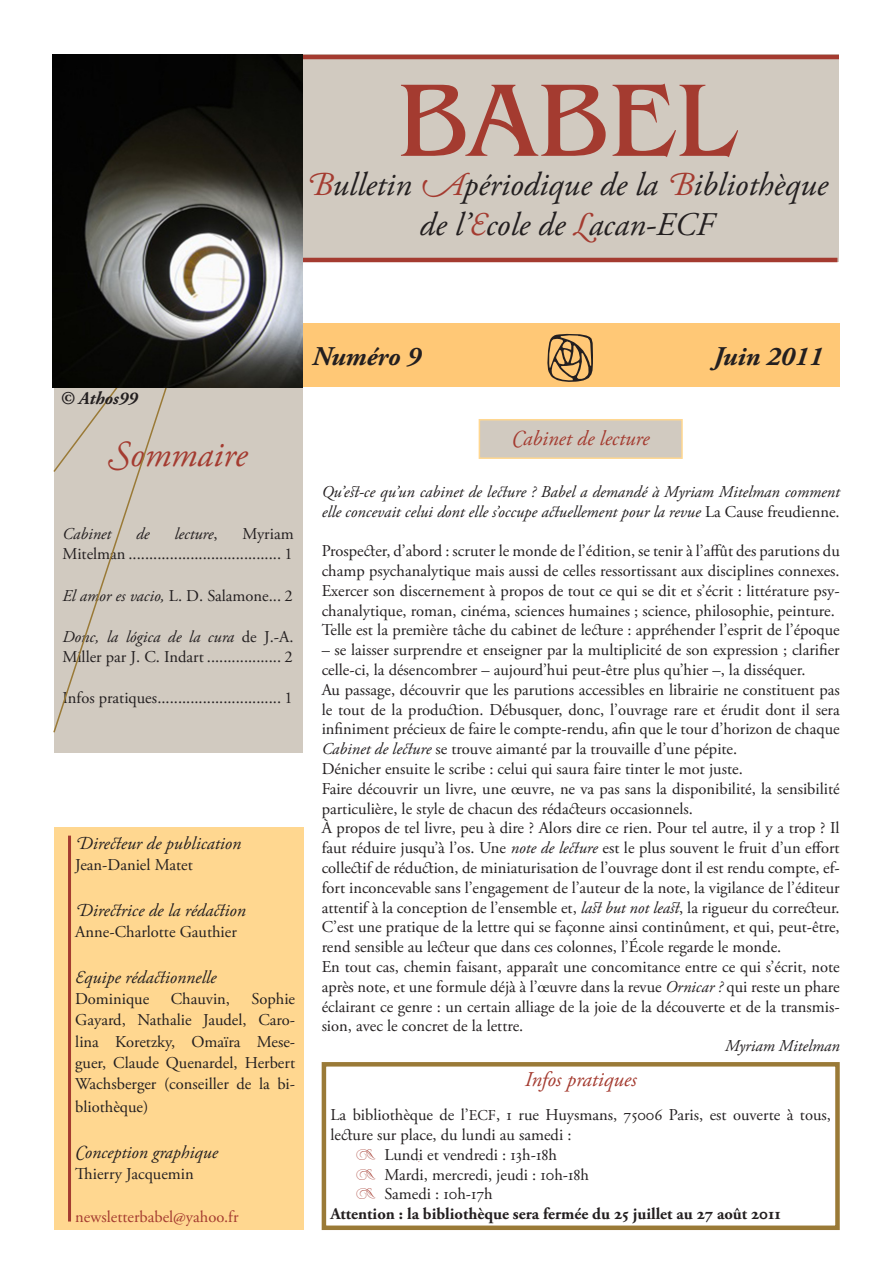
<style>
.page{position:relative;width:893px;height:1263px;background:#fff}
.page>*{position:absolute;margin:0;border:0;box-sizing:border-box;transform-origin:0 0}
.t1{font:108px "Benguiat Std";color:#a43b30}
.t2{font:72px "Type Embellishments Three";color:#231f20}
.t3{font:italic 36px "Adobe Garamond Pro";color:#a43b30}
.t4{font:italic 33px/39.6px "Adobe Garamond Pro";color:#231f20;text-align:center}
.t5{font:italic 700 27px "Adobe Garamond Pro";color:#231f20}
.Style_de_paragraphe{font:italic 21px "Adobe Garamond Pro";color:#a43b30}
.t6{font:italic 18px "Adobe Garamond Pro";color:#231f20}
.Titre{font:italic 700 18px "Adobe Garamond Pro";color:#231f20}
.Style_de_paragraphe-2{font:16.5px/19.8px "Adobe Garamond Pro";color:#231f20}
.Style_de_paragraphe-3{font:italic 16.5px/19.8px "Adobe Garamond Pro";color:#231f20}
.Liste_à_puces{font:16.5px "Adobe Garamond Pro";color:#231f20}
.Style_de_paragraphe-4{font:700 16.5px "Adobe Garamond Pro";color:#231f20}
.t7{font:16.5px "Adobe Garamond Pro";color:#a43b30}
.s1{color:#a43b30}
.s2{font-style:normal}
.s3{font-style:italic}
.s4{font-size:15px}
.s5{font-family:"Type Embellishments One";color:#a43b30}
.s6{font-family:"Shibolet";color:#a43b30}
</style>
<div class="page">
<div style="left:295px;top:55px;width:543px;height:207px;background:#d1cac0"></div>
<hr style="left:303px;top:258px;width:534px;height:4px;background:#a43b30">
<hr style="left:303px;top:55px;width:536px;height:4px;background:#a43b30">
<div style="left:54px;top:388px;width:248px;height:365px;background:#d1cac0"></div>
<div style="left:295px;top:324px;width:545px;height:63px;background:#ffc876"></div>
<div style="left:54px;top:827px;width:250px;height:403px;background:#ffd790"></div>
<hr style="left:68px;top:836px;width:3px;height:385px;background:#a43b30">
<svg style="left:52px;top:387px;width:116px;height:346px"></svg>
<img style="left:52px;top:54px;width:250px;height:333px">
<div style="left:479px;top:419px;width:204px;height:40px;background:#d1cac0;border:2px solid #ffd790"></div>
<div style="left:322px;top:1062px;width:518px;height:168px;border:4px solid #9a7a37"></div>
<p class="t1" style="left:397px;top:61px;width:341px">BABEL</p>
<p class="t4" style="left:305px;top:166px;width:524px"><span class="s1">B</span>ulletin <span class="s1">A</span>périodique de la <span class="s1">B</span>ibliothèque de l’<span class="s1">E</span>cole de <span class="s1">L</span>acan-ECF</p>
<p class="Titre" style="left:60px;top:388px;width:79px">© Athos99</p>
<p class="t3" style="left:109px;top:433px;width:140px">Sommaire</p>
<p class="Style_de_paragraphe-3" style="left:63px;top:525px;width:50px">Cabinet</p>
<p class="Style_de_paragraphe-3" style="left:136px;top:525px;width:15px">de</p>
<p class="Style_de_paragraphe-3" style="left:174px;top:525px;width:45px">lecture<span class="s2">,</span></p>
<p class="Style_de_paragraphe-2" style="left:63px;top:525px;width:233px;text-align:right">Myriam<br>Mitelman ..................................... 1</p>
<p class="Style_de_paragraphe-2" style="left:63px;top:586px;width:232px"><span class="s3">El amor es vacio,</span> L. D. Salamone... 2</p>
<p class="Style_de_paragraphe-2" style="left:63px;top:627px;width:233px"><span class="s3">Donc, la lógica de la cura</span> de J.-A.<br>Miller par J. C. Indart .................. 2</p>
<p class="Style_de_paragraphe-2" style="left:63px;top:689px;width:232px">Infos pratiques.............................. 1</p>
<p class="t6" style="left:75px;top:832px;width:167px">Directeur de publication</p>
<p class="Style_de_paragraphe-2" style="left:75px;top:855px;width:119px">Jean-Daniel Matet</p>
<p class="t6" style="left:75px;top:899px;width:172px">Directrice de la rédaction</p>
<p class="Style_de_paragraphe-2" style="left:75px;top:922px;width:163px">Anne-Charlotte Gauthier</p>
<p class="t6" style="left:75px;top:966px;width:143px">Equipe rédactionnelle</p>
<p class="Style_de_paragraphe-2" style="left:75px;top:990px;width:76px">Dominique</p>
<p class="Style_de_paragraphe-2" style="left:171px;top:990px;width:61px">Chauvin,</p>
<p class="Style_de_paragraphe-2" style="left:75px;top:989px;width:221px;line-height:21.1px;text-align:justify;text-indent:176px">Sophie Gayard, Nathalie Jaudel, Caro&shy;lina Koretzky, Omaïra Mese&shy;guer, Claude Quenardel, Herbert Wachsberger (conseiller de la bi-</p>
<p class="Style_de_paragraphe-2" style="left:75px;top:1097px;width:75px">bliothèque)</p>
<p class="t6" style="left:75px;top:1141px;width:144px">Conception graphique</p>
<p class="Style_de_paragraphe-2" style="left:75px;top:1164px;width:120px">Thierry Jacquemin</p>
<p class="t7" style="left:75px;top:1206px;width:165px">newsletterbabel@yahoo.fr</p>
<p class="t2" style="left:544px;top:329px;width:54px">n</p>
<p class="t5" style="left:312px;top:341px;width:110px">Numéro 9</p>
<p class="t5" style="left:713px;top:341px;width:111px">Juin 2011</p>
<p class="Style_de_paragraphe" style="left:512px;top:425px;width:139px">Cabinet de lecture</p>
<p class="Style_de_paragraphe-3" style="left:322px;top:482px;width:520px">Qu’est-ce qu’un cabinet de lecture ? Babel a demandé à Myriam Mitelman comment elle concevait celui dont elle s’occupe actuellement pour la revue <span class="s2">La Cause freudienne.</span></p>
<p class="Style_de_paragraphe-2" style="left:322px;top:542px;width:520px;text-align:justify">Prospecter, d’abord : scruter le monde de l’édition, se tenir à l’affût des parutions du champ psychanalytique mais aussi de celles ressortissant aux disciplines connexes.<br>Exercer son discernement à propos de tout ce qui se dit et s’écrit : littérature psy&shy;chanalytique, roman, cinéma, sciences humaines ; science, philosophie, peinture.</p>
<p class="Style_de_paragraphe-2" style="left:322px;top:621px;width:520px">Telle est la première tâche du cabinet de lecture : appréhender l’esprit de l’époque</p>
<p class="Style_de_paragraphe-2" style="left:322px;top:641px;width:520px">– se laisser surprendre et enseigner par la multiplicité de son expression ; clarifier celle-ci, la désencombrer – aujourd’hui peut-être plus qu’hier –, la disséquer.</p>
<p class="Style_de_paragraphe-2" style="left:322px;top:680px;width:520px;text-align:justify">Au passage, découvrir que les parutions accessibles en librairie ne constituent pas le tout de la production. Débusquer, donc, l’ouvrage rare et érudit dont il sera infiniment précieux de faire le compte-rendu, afin que le tour d’horizon de chaque <span class="s3">Cabinet de lecture</span> se trouve aimanté par la trouvaille d’une pépite.</p>
<p class="Style_de_paragraphe-2" style="left:322px;top:759px;width:423px">Dénicher ensuite le scribe : celui qui saura faire tinter le mot juste.</p>
<p class="Style_de_paragraphe-2" style="left:322px;top:779px;width:519px">Faire découvrir un livre, une œuvre, ne va pas sans la disponibilité, la sensibilité particulière, le style de chacun des rédacteurs occasionnels.</p>
<p class="Style_de_paragraphe-2" style="left:322px;top:819px;width:520px;text-align:justify">À propos de tel livre, peu à dire ? Alors dire ce rien. Pour tel autre, il y a trop ? Il faut réduire jusqu’à l’os. Une <span class="s3">note de lecture</span> est le plus souvent le fruit d’un effort collectif de réduction, de miniaturisation de l’ouvrage dont il est rendu compte, ef&shy;fort inconcevable sans l’engagement de l’auteur de la note, la vigilance de l’éditeur attentif à la conception de l’ensemble et, <span class="s3">last but not least</span>, la rigueur du correcteur.</p>
<p class="Style_de_paragraphe-2" style="left:322px;top:918px;width:520px">C’est une pratique de la lettre qui se façonne ainsi continûment, et qui, peut-être, rend sensible au lecteur que dans ces colonnes, l’École regarde le monde.</p>
<p class="Style_de_paragraphe-2" style="left:322px;top:957px;width:520px;text-align:justify">En tout cas, chemin faisant, apparaît une concomitance entre ce qui s’écrit, note après note, et une formule déjà à l’œuvre dans la revue <span class="s3">Ornicar ?</span> qui reste un phare éclairant ce genre : un certain alliage de la joie de la découverte et de la transmis&shy;sion, avec le concret de la lettre.</p>
<p class="Style_de_paragraphe-3" style="left:725px;top:1036px;width:116px">Myriam Mitelman</p>
<p class="Style_de_paragraphe" style="left:525px;top:1067px;width:113px">Infos pratiques</p>
<p class="Style_de_paragraphe-2" style="left:330px;top:1106px;width:502px">La bibliothèque de l’<span class="s4">ECF</span>, 1 rue Huysmans, 75006 Paris, est ouverte à tous, lecture sur place, du lundi au samedi :</p>
<p class="Liste_à_puces" style="left:356px;top:1145px;width:203px"><span class="s5">Z</span> Lundi<span class="s6">i</span>et vendredi : 13h-18h</p>
<p class="Liste_à_puces" style="left:356px;top:1164px;width:235px"><span class="s5">Z</span> Mardi, mercredi, jeudi : 10h-18h</p>
<p class="Liste_à_puces" style="left:356px;top:1184px;width:138px"><span class="s5">Z</span> Samedi : 10h-17h</p>
<p class="Style_de_paragraphe-4" style="left:330px;top:1204px;width:452px">Attention : la bibliothèque sera fermée du 25 juillet au 27 août 2011</p>
</div>
